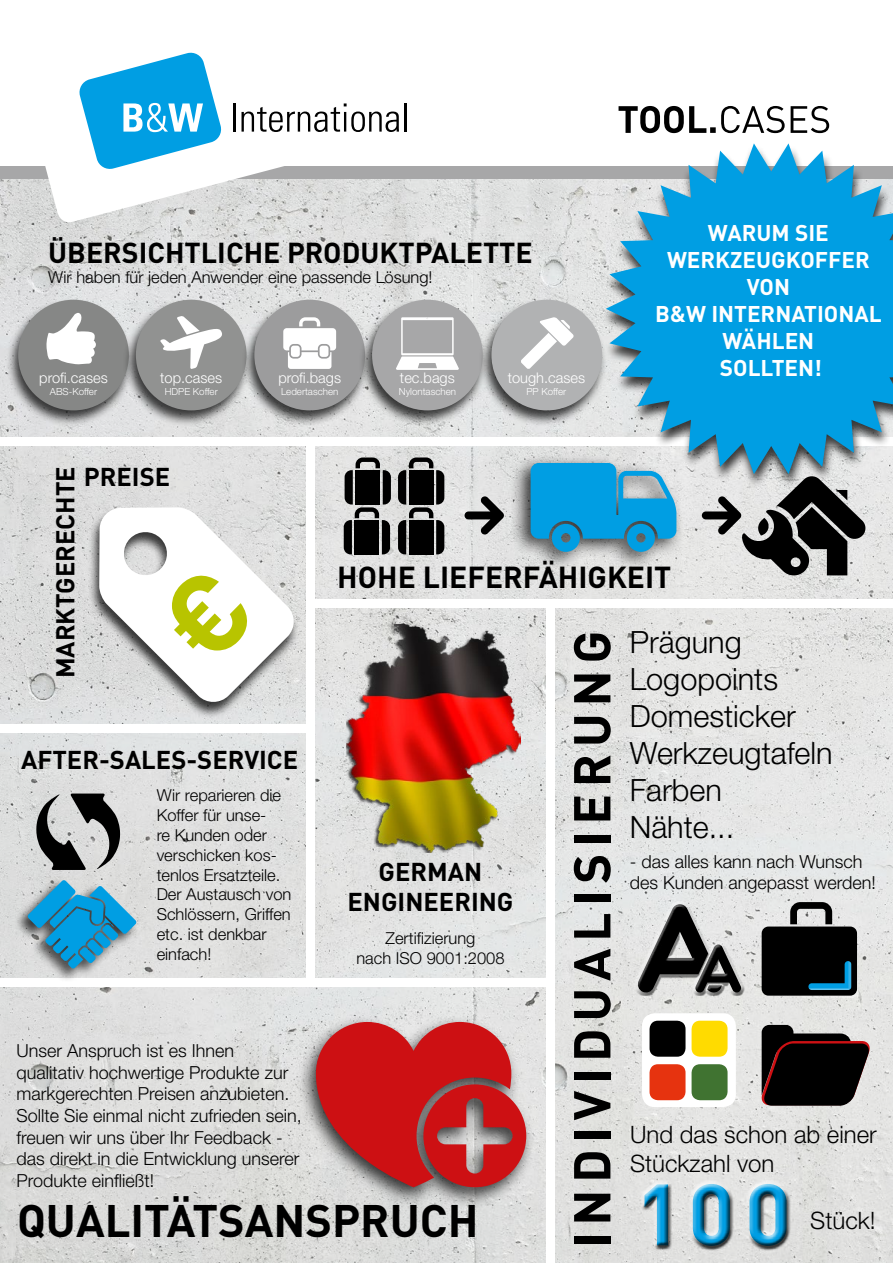
<style>
.page{position:relative;width:893px;height:1263px;background:#fff}
.page>*{position:absolute;margin:0;border:0;box-sizing:border-box;transform-origin:0 0}
.t1{font:700 85.5px "DINOT";color:#009ee3}
.t2{font:700 51px "DINOT";letter-spacing:.13em;color:#000}
.t3{font:700 45px "DINOT";color:#000}
.t4{font:300 30.75px/36.9px "Helvetica Neue LT Std";color:#000}
.t5{font:700 30px "DINOT";color:#000}
.t6{font:700 28.5px "DINOT";color:#000}
.t7{font:700 25.5px/30.6px "DINOT";color:#000;text-align:center}
.t8{font:300 24px/28.8px "Helvetica Neue LT Std";color:#000}
.t9{font:700 22.5px/27px "DINOT";color:#fff;text-align:center}
.t10{font:300 18px/21.6px "Helvetica Neue LT Std";color:#000}
.t11{font:300 16.5px/19.8px "Helvetica Neue LT Std";color:#000;text-align:center}
.t12{font:300 14.7px "Helvetica Neue LT Std";color:#fff}
.t13{font:300 9.75px "Helvetica Neue LT Std";color:#fff}
</style>
<div class="page">
<img style="left:0;top:179px;width:893px;height:1084px">
<div style="left:0;top:166px;width:893px;height:13px;background:#a7a7a8"></div>
<div style="left:0;top:437px;width:893px;height:8px;background:#fff"></div>
<div style="left:313px;top:600px;width:580px;height:8px;background:#fff"></div>
<div style="left:300px;top:978px;width:252px;height:8px;background:#fff"></div>
<div style="left:0;top:724px;width:313px;height:8px;background:#fff"></div>
<div style="left:0;top:978px;width:319px;height:8px;background:#fff"></div>
<div style="left:306px;top:441px;width:9px;height:545px;background:#fff"></div>
<div style="left:546px;top:606px;width:9px;height:657px;background:#fff"></div>
<svg style="left:16px;top:89px;width:299px;height:136px"></svg>
<svg style="left:80px;top:52px;width:143px;height:117px"></svg>
<hr style="left:234px;top:103px;width:2px;height:29px;background:#000">
<svg style="left:241px;top:103px;width:158px;height:29px"></svg>
<hr style="left:404px;top:103px;width:3px;height:29px;background:#000">
<svg style="left:618px;top:106px;width:211px;height:27px"></svg>
<svg style="left:606px;top:143px;width:287px;height:331px;background:#38abdd"></svg>
<div style="left:5px;top:298px;width:129px;height:129px;background:#000;opacity:.75"></div>
<div style="left:18px;top:300px;width:111px;height:110px;background:#868786;border-radius:50%"></div>
<div style="left:123px;top:298px;width:129px;height:129px;background:#000;opacity:.75"></div>
<div style="left:136px;top:300px;width:111px;height:110px;background:#919291;border-radius:50%"></div>
<div style="left:241px;top:298px;width:129px;height:129px;background:#000;opacity:.75"></div>
<div style="left:254px;top:300px;width:111px;height:110px;background:#9c9c9d;border-radius:50%"></div>
<div style="left:359px;top:298px;width:129px;height:129px;background:#000;opacity:.75"></div>
<div style="left:372px;top:300px;width:111px;height:110px;background:#a7a7a8;border-radius:50%"></div>
<div style="left:478px;top:298px;width:129px;height:129px;background:#000;opacity:.75"></div>
<div style="left:491px;top:300px;width:111px;height:110px;background:#b1b2b3;border-radius:50%"></div>
<img style="left:347px;top:618px;width:174px;height:235px">
<div style="left:641px;top:1180px;width:147px;height:68px;background:#e6e6e5"></div>
<div style="left:641px;top:1182px;width:150px;height:68px;background:#000;opacity:.75"></div>
<svg style="left:46px;top:313px;width:50px;height:51px"></svg>
<svg style="left:160px;top:316px;width:62px;height:53px"></svg>
<svg style="left:396px;top:317px;width:63px;height:53px"></svg>
<div style="left:297px;top:1015px;width:238px;height:193px;background:#000;opacity:.75"></div>
<svg style="left:316px;top:1022px;width:210px;height:165px;background:#c23f41"></svg>
<svg style="left:283px;top:317px;width:53px;height:52px"></svg>
<div style="left:510px;top:454px;width:174px;height:116px;background:#000;opacity:.75"></div>
<svg style="left:531px;top:463px;width:145px;height:89px;background:#2ea0d2"></svg>
<svg style="left:398px;top:457px;width:46px;height:97px;background:#464646"></svg>
<svg style="left:344px;top:457px;width:47px;height:97px;background:#4a4a49"></svg>
<svg style="left:465px;top:496px;width:39px;height:39px;background:#888989"></svg>
<svg style="left:702px;top:475px;width:164px;height:102px;background:#858585"></svg>
<div style="left:13px;top:877px;width:125px;height:106px;background:#000;opacity:.75"></div>
<svg style="left:27px;top:880px;width:110px;height:89px;background:#5faaca"></svg>
<svg style="left:36px;top:793px;width:84px;height:77px;background:#7e7f7e"></svg>
<svg style="left:521px;top:317px;width:53px;height:52px"></svg>
<div style="left:88px;top:507px;width:211px;height:211px;background:#000;opacity:.75"></div>
<div style="left:642px;top:1013px;width:94px;height:94px;background:#fff;border-radius:13px"></div>
<div style="left:634px;top:901px;width:110px;height:90px;background:#e6e7e7"></div>
<div style="left:634px;top:905px;width:110px;height:91px;background:#000;opacity:.75"></div>
<div style="left:798px;top:952px;width:60px;height:45px;background:#fff;opacity:.75"></div>
<svg style="left:762px;top:902px;width:95px;height:94px;background:#333a3d"></svg>
<svg style="left:760px;top:1025px;width:111px;height:81px;background:#332b2b"></svg>
<div style="left:649px;top:1021px;width:36px;height:36px;background:#000;border-radius:9px"></div>
<div style="left:692px;top:1021px;width:36px;height:36px;background:#ffdb00;border-radius:9px"></div>
<div style="left:649px;top:1064px;width:36px;height:36px;background:#e6330f;border-radius:9px"></div>
<div style="left:692px;top:1064px;width:36px;height:36px;background:#407331;border-radius:9px"></div>
<svg style="left:99px;top:507px;width:197px;height:197px"></svg>
<h3 class="t6" style="left:48px;top:234px;width:486px">ÜBERSICHTLICHE PRODUKTPALETTE</h3>
<p class="t11" style="left:48px;top:267px;width:386px">Wir haben für jeden Anwender eine passende Lösung!</p>
<p class="t12" style="left:39px;top:369px;width:70px">profi.cases</p>
<p class="t13" style="left:50px;top:385px;width:49px">ABS-Koffer</p>
<p class="t12" style="left:160px;top:369px;width:63px">top.cases</p>
<p class="t13" style="left:165px;top:385px;width:55px">HDPE Koffer</p>
<p class="t12" style="left:278px;top:369px;width:64px">profi.bags</p>
<p class="t13" style="left:281px;top:385px;width:59px">Ledertaschen</p>
<p class="t12" style="left:400px;top:369px;width:56px">tec.bags</p>
<p class="t13" style="left:399px;top:385px;width:59px">Nylontaschen</p>
<p class="t12" style="left:508px;top:369px;width:79px">tough.cases</p>
<p class="t13" style="left:526px;top:385px;width:41px">PP Koffer</p>
<p class="t9" style="left:655px;top:219px;width:228px">WARUM SIE<br>WERKZEUGKOFFER<br>VON<br>B&amp;W INTERNATIONAL<br>WÄHLEN<br>SOLLTEN!</p>
<h3 class="t7" style="left:49px;top:678px;width:213px;rotate:-90deg">MARKTGERECHTE</h3>
<h3 class="t7" style="left:84px;top:461px;width:88px">PREISE</h3>
<h3 class="t5" style="left:337px;top:557px;width:336px">HOHE LIEFERFÄHIGKEIT</h3>
<h3 class="t4" style="left:630px;top:623px;width:204px">Prägung<br>Logopoints<br>Domesticker<br>Werkzeugtafeln<br>Farben<br>Nähte...</h3>
<p class="t10" style="left:630px;top:850px;width:248px">- das alles kann nach Wunsch des Kunden angepasst werden!</p>
<h2 class="t2" style="left:559px;top:1248px;width:619px;rotate:-90deg">INDIVIDUALISIERUNG</h2>
<h3 class="t7" style="left:21px;top:744px;width:279px">AFTER-SALES-SERVICE</h3>
<p class="t11" style="left:157px;top:785px;width:136px;text-align:left">Wir reparieren die<br>Koffer für unse-<br>re Kunden oder verschicken kos&shy;tenlos Ersatzteile.<br>Der Austausch von<br>Schlössern, Griffen etc. ist denkbar einfach!</p>
<h3 class="t7" style="left:347px;top:855px;width:168px">GERMAN<br>ENGINEERING</h3>
<p class="t11" style="left:356px;top:928px;width:150px">Zertifizierung<br>nach ISO 9001:2008</p>
<p class="t10" style="left:17px;top:1039px;width:287px">Unser Anspruch ist es Ihnen qualitativ hochwertige Produkte zur markgerechten Preisen anzubieten.<br>Sollte Sie einmal nicht zufrieden sein, freuen wir uns über Ihr Feedback - das direkt in die Entwicklung unserer Produkte einfließt!</p>
<h3 class="t8" style="left:630px;top:1119px;width:248px">Und das schon ab einer<br>Stückzahl von</h3>
<h3 class="t8" style="left:810px;top:1206px;width:67px">Stück!</h3>
<h1 class="t1" style="left:636px;top:1158px;width:157px">100</h1>
<h3 class="t3" style="left:17px;top:1191px;width:463px">QUALITÄTSANSPRUCH</h3>
</div>
